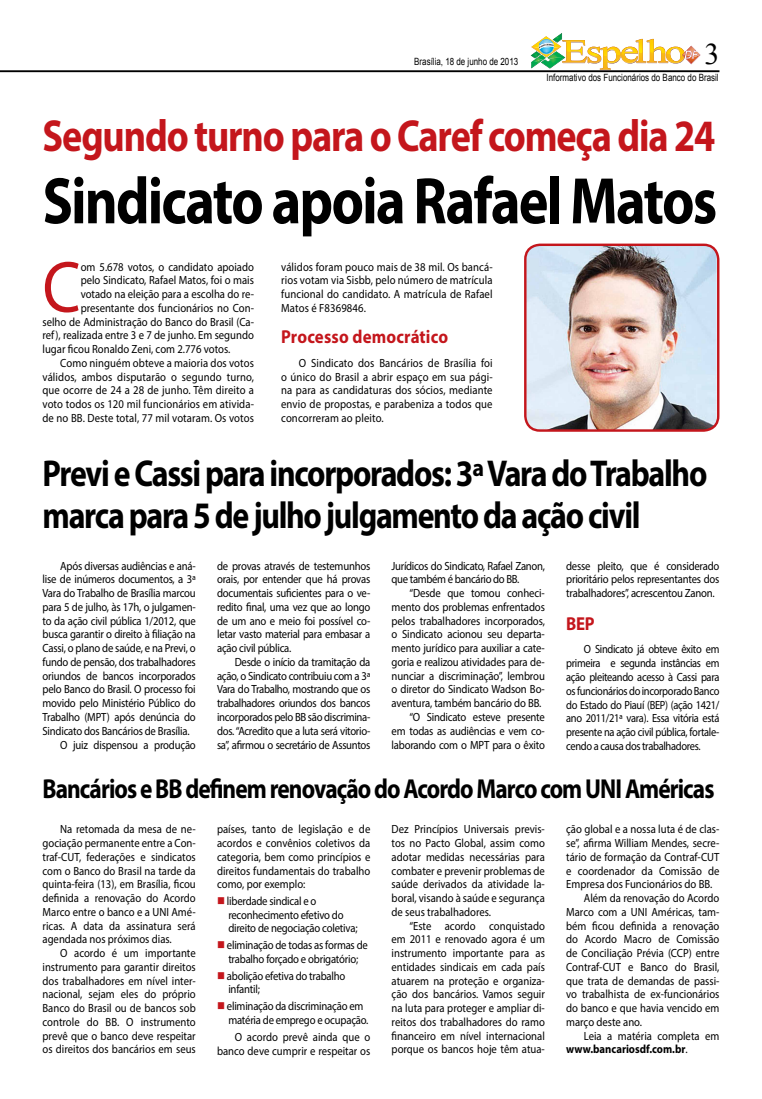
<style>
.page{position:relative;width:762px;height:1099px;background:#fff}
.page>*{position:absolute;margin:0;border:0;box-sizing:border-box;transform-origin:0 0}
.t1{font:73.12px "Myriad Pro";color:#c4161c;scale:.9 1}
.t2{font:700 66.25px "Myriad Pro";letter-spacing:-.03em;color:#000;scale:.85 1}
.t3{font:700 45px "Myriad Pro";letter-spacing:-.03em;color:#c4161c;scale:.85 1}
.t4{font:700 37.5px/41.2px "Myriad Pro";letter-spacing:-.04em;color:#000;scale:.85 1}
.t5{font:30px "Times New Roman";color:#000}
.t6{font:700 27.5px "Myriad Pro";letter-spacing:-.04em;color:#000;scale:.85 1}
.t7{font:700 18.75px "Myriad Pro";letter-spacing:.01em;color:#c4161c;scale:.9 1}
.t8{font:11.88px/13.8px "Myriad Pro";letter-spacing:-.01em;color:#000;text-align:justify;scale:.9 1}
.t9{font:11.88px/13.8px "Myriad Pro";letter-spacing:-.01em;color:#000;text-align:justify;scale:.88 1}
.t10{font:11.88px "Myriad Pro";letter-spacing:.01em;color:#000;scale:.9 1}
.t11{font:11.88px/13.8px "Myriad Pro";letter-spacing:-.03em;color:#000;scale:.9 1}
.t12{font:700 11.88px "Myriad Pro";color:#000;scale:.9 1}
.t13{font:10px "Arial";color:#000;scale:.8 1}
.s1{font-weight:400}
.s2{color:#c4161c}
</style>
<div class="page">
<hr style="left:0;top:70px;width:719px;height:2px;background:#000">
<img style="left:531px;top:33px;width:169px;height:37px">
<img style="left:527px;top:246px;width:189px;height:183px">
<div style="left:524px;top:243px;width:195px;height:189px;border:2px solid #c4161c;border-radius:15px"></div>
<p class="t13" style="left:414px;top:55px;width:132px">Brasília, 18 de junho de 2013</p>
<h3 class="t5" style="left:704px;top:33px;width:16px">3</h3>
<p class="t13" style="left:546px;top:71px;width:217px">Informativo dos Funcionários do Banco do Brasil</p>
<h3 class="t3" style="left:43px;top:106px;width:793px">Segundo turno para o Caref começa dia 24</h3>
<h2 class="t2" style="left:43px;top:158px;width:795px">Sindicato apoia Rafael Matos</h2>
<p class="t8" style="left:281px;top:259px;width:236px">válidos foram pouco mais de 38 mil. Os bancá&shy;rios votam via Sisbb, pelo número de matrícula funcional do candidato. A matrícula de Rafael Matos é F8369846.</p>
<h3 class="t7" style="left:281px;top:324px;width:187px">Processo democrático</h3>
<p class="t8" style="left:281px;top:356px;width:236px;text-indent:18px">O Sindicato dos Bancários de Brasília foi o único do Brasil a abrir espaço em sua pági&shy;na para as candidaturas dos sócios, mediante envio de propostas, e parabeniza a todos que concorreram ao pleito.</p>
<h3 class="t4" style="left:43px;top:452px;width:784px">Previ e Cassi para incorporados: 3ª Vara do Trabalho marca para 5 de julho julgamento da ação civil</h3>
<p class="t8" style="left:217px;top:558px;width:172px">de provas através de testemunhos orais, por entender que há provas documentais suficientes para o ve&shy;redito final, uma vez que ao longo de um ano e meio foi possível co&shy;letar vasto material para embasar a ação civil pública.</p>
<p class="t8" style="left:217px;top:655px;width:172px;text-indent:18px">Desde o início da tramitação da ação, o Sindicato contribuiu com a 3ª Vara do Trabalho, mostrando que os trabalhadores oriundos dos bancos incorporados pelo BB são discrimina&shy;dos. “Acredito que a luta será vitorio&shy;sa”, afirmou o secretário de Assuntos</p>
<h1 class="t1" style="left:43px;top:242px;width:44px">C</h1>
<p class="t8" style="left:81px;top:259px;width:194px">om 5.678 votos, o candidato apoiado</p>
<p class="t8" style="left:81px;top:273px;width:194px">pelo Sindicato, Rafael Matos, foi o mais</p>
<p class="t8" style="left:81px;top:287px;width:194px">votado na eleição para a escolha do re-</p>
<p class="t8" style="left:81px;top:301px;width:194px">presentante dos funcionários no Con-</p>
<p class="t8" style="left:43px;top:314px;width:236px">selho de Administração do Banco do Brasil (Ca-</p>
<p class="t8" style="left:43px;top:328px;width:236px">ref), realizada entre 3 e 7 de junho. Em segundo</p>
<p class="t8" style="left:43px;top:342px;width:210px">lugar ficou Ronaldo Zeni, com 2.776 votos.</p>
<p class="t10" style="left:60px;top:355px;width:217px">Como ninguém obteve a maioria dos votos</p>
<p class="t10" style="left:43px;top:369px;width:236px">válidos, ambos disputarão o segundo turno,</p>
<p class="t10" style="left:43px;top:383px;width:236px">que ocorre de 24 a 28 de junho. Têm direito a</p>
<p class="t10" style="left:43px;top:397px;width:236px">voto todos os 120 mil funcionários em ativida-</p>
<p class="t10" style="left:43px;top:410px;width:236px">de no BB. Deste total, 77 mil votaram. Os votos</p>
<p class="t11" style="left:392px;top:558px;width:172px">Jurídicos do Sindicato, Rafael Zanon, que também é bancário do BB.</p>
<p class="t8" style="left:392px;top:586px;width:172px;text-align:right">“Desde que tomou conheci&shy;mento dos problemas enfrentados pelos trabalhadores incorporados, o Sindicato acionou seu departa&shy;mento jurídico para auxiliar a cate&shy;goria e realizou atividades para de&shy;nunciar a discriminação”, lembrou o diretor do Sindicato Wadson Bo&shy;aventura, também bancário do BB. “O Sindicato esteve presente<br>em todas as audiências e vem co&shy;laborando com o MPT para o êxito</p>
<p class="t8" style="left:566px;top:558px;width:172px">desse pleito, que é considerado prioritário pelos representantes dos trabalhadores”, acrescentou Zanon.</p>
<h3 class="t7" style="left:566px;top:611px;width:33px">BEP</h3>
<p class="t9" style="left:566px;top:642px;width:176px;text-indent:18px">O Sindicato já obteve êxito em primeira e segunda instâncias em ação pleiteando acesso à Cassi para os funcionários do incorporado Banco do Estado do Piauí (BEP) (ação 1421/ ano 2011/21ª vara). Essa vitória está presente na ação civil pública, fortale&shy;cendo a causa dos trabalhadores.</p>
<h3 class="t6" style="left:43px;top:770px;width:792px">Bancários e BB definem renovação do Acordo Marco com UNI Américas</h3>
<p class="t8" style="left:43px;top:822px;width:172px;text-indent:18px">Na retomada da mesa de ne&shy;gociação permanente entre a Con&shy;traf-CUT, federações e sindicatos com o Banco do Brasil na tarde da quinta-feira (13), em Brasília, ficou definida a renovação do Acordo Marco entre o banco e a UNI Amé&shy;ricas. A data da assinatura será agendada nos próximos dias.</p>
<p class="t8" style="left:43px;top:946px;width:172px;text-indent:18px">O acordo é um importante instrumento para garantir direitos dos trabalhadores em nível inter&shy;nacional, sejam eles do próprio Banco do Brasil ou de bancos sob controle do BB. O instrumento prevê que o banco deve respeitar os direitos dos bancários em seus</p>
<p class="t8" style="left:60px;top:558px;width:152px">Após diversas audiências e aná-</p>
<p class="t8" style="left:43px;top:572px;width:172px">lise de inúmeros documentos, a 3ª</p>
<p class="t8" style="left:43px;top:586px;width:172px">Vara do Trabalho de Brasília marcou</p>
<p class="t8" style="left:43px;top:600px;width:172px">para 5 de julho, às 17h, o julgamen-</p>
<p class="t8" style="left:43px;top:613px;width:172px">to da ação civil pública 1/2012, que</p>
<p class="t8" style="left:43px;top:627px;width:172px">busca garantir o direito à filiação na</p>
<p class="t8" style="left:43px;top:641px;width:172px">Cassi, o plano de saúde, e na Previ, o</p>
<p class="t8" style="left:43px;top:655px;width:172px">fundo de pensão, dos trabalhadores</p>
<p class="t8" style="left:43px;top:668px;width:172px">oriundos de bancos incorporados</p>
<p class="t8" style="left:43px;top:682px;width:172px">pelo Banco do Brasil. O processo foi</p>
<p class="t8" style="left:43px;top:696px;width:172px">movido pelo Ministério Público do</p>
<p class="t8" style="left:43px;top:710px;width:172px">Trabalho (MPT) após denúncia do</p>
<p class="t8" style="left:43px;top:723px;width:165px">Sindicato dos Bancários de Brasília.</p>
<p class="t8" style="left:60px;top:737px;width:152px">O juiz dispensou a produção</p>
<p class="t8" style="left:566px;top:822px;width:172px">ção global e a nossa luta é de clas-</p>
<p class="t8" style="left:566px;top:836px;width:172px">se”, afirma William Mendes, secre-</p>
<p class="t8" style="left:566px;top:849px;width:172px">tário de formação da Contraf-CUT</p>
<p class="t8" style="left:566px;top:863px;width:172px">e coordenador da Comissão de</p>
<p class="t8" style="left:566px;top:877px;width:164px">Empresa dos Funcionários do BB.</p>
<p class="t8" style="left:584px;top:891px;width:152px">Além da renovação do Acordo</p>
<p class="t8" style="left:566px;top:904px;width:172px">Marco com a UNI Américas, tam-</p>
<p class="t8" style="left:566px;top:918px;width:172px">bém ficou definida a renovação</p>
<p class="t8" style="left:566px;top:932px;width:172px">do Acordo Macro de Comissão</p>
<p class="t8" style="left:566px;top:946px;width:172px">de Conciliação Prévia (CCP) entre</p>
<p class="t8" style="left:566px;top:959px;width:172px">Contraf-CUT e Banco do Brasil,</p>
<p class="t8" style="left:566px;top:973px;width:172px">que trata de demandas de passi-</p>
<p class="t8" style="left:566px;top:987px;width:172px">vo trabalhista de ex-funcionários</p>
<p class="t8" style="left:566px;top:1001px;width:172px">do banco e que havia vencido em</p>
<p class="t8" style="left:566px;top:1014px;width:86px">março deste ano.</p>
<p class="t8" style="left:584px;top:1028px;width:152px">Leia a matéria completa em</p>
<p class="t12" style="left:566px;top:1041px;width:136px">www.bancariosdf.com.br<span class="s1">.</span></p>
<p class="t8" style="left:217px;top:822px;width:172px">países, tanto de legislação e de acordos e convênios coletivos da categoria, bem como princípios e direitos fundamentais do trabalho como, por exemplo:</p>
<p class="t8" style="left:228px;top:894px;width:145px;line-height:13.4px;text-align:left;text-indent:-11px"><span class="s2">■</span> liberdade sindical e o reconhecimento efetivo do direito de negociação coletiva;</p>
<p class="t8" style="left:217px;top:938px;width:169px;text-align:center"><span class="s2">■</span> eliminação de todas as formas de trabalho forçado e obrigatório;</p>
<p class="t8" style="left:228px;top:968px;width:132px;text-indent:-11px"><span class="s2">■</span> abolição efetiva do trabalho infantil;</p>
<p class="t8" style="left:228px;top:999px;width:157px;text-indent:-11px"><span class="s2">■</span> eliminação da discriminação em matéria de emprego e ocupação.</p>
<p class="t8" style="left:217px;top:1030px;width:172px;text-align:right">O acordo prevê ainda que o banco deve cumprir e respeitar os</p>
<p class="t8" style="left:392px;top:822px;width:172px">Dez Princípios Universais previs&shy;tos no Pacto Global, assim como adotar medidas necessárias para combater e prevenir problemas de saúde derivados da atividade la&shy;boral, visando à saúde e segurança de seus trabalhadores.</p>
<p class="t8" style="left:392px;top:918px;width:172px;text-indent:18px">“Este acordo conquistado em 2011 e renovado agora é um instrumento importante para as entidades sindicais em cada país atuarem na proteção e organiza&shy;ção dos bancários. Vamos seguir na luta para proteger e ampliar di&shy;reitos dos trabalhadores do ramo financeiro em nível internacional porque os bancos hoje têm atua-</p>
</div>
